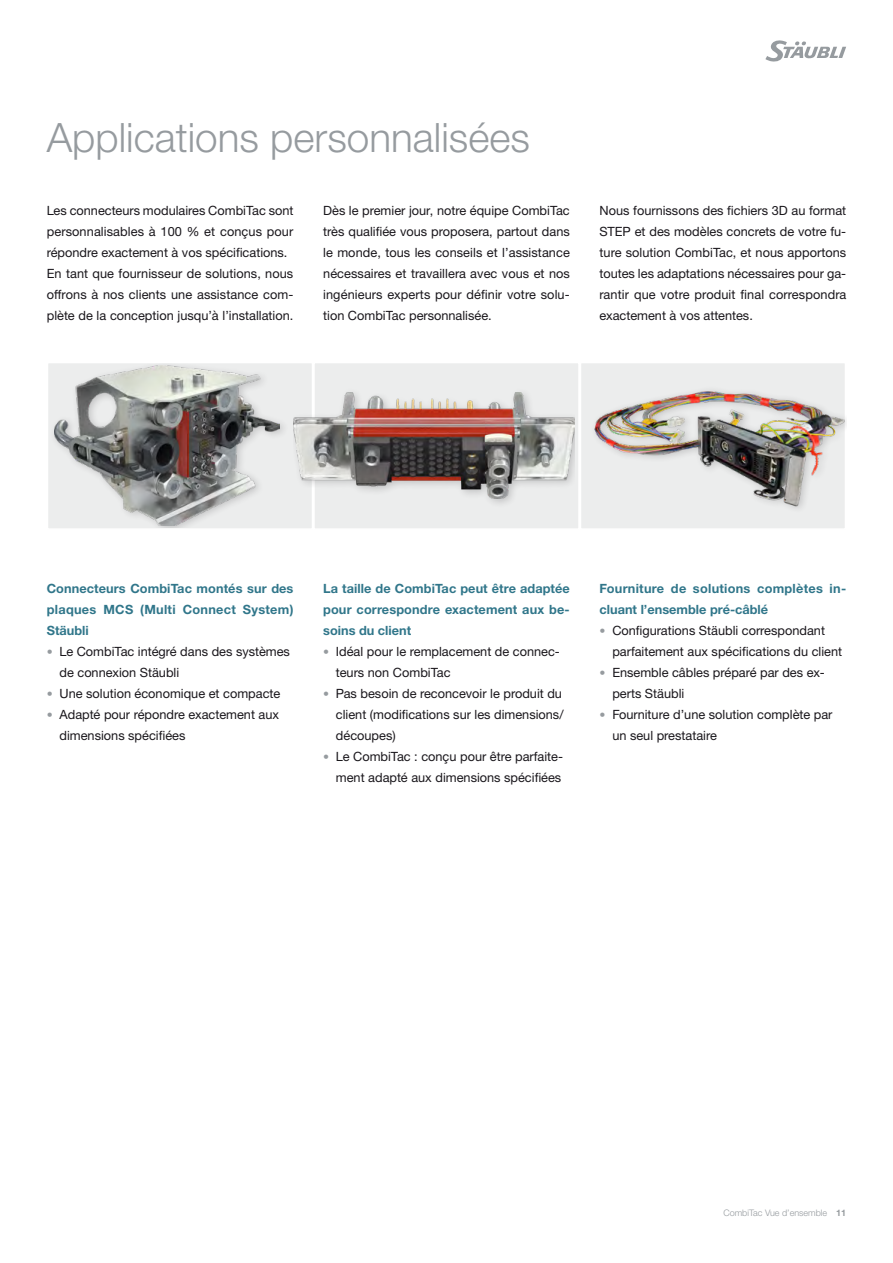
<style>
.page{position:relative;width:893px;height:1263px;background:#fff}
.page>*{position:absolute;margin:0;border:0;box-sizing:border-box;transform-origin:0 0}
.Headline_Inside_FR{font:300 40.5px "Helvetica Neue LTW1 G";color:#969b9f}
.RunningText_Inside_F{font:12.75px/21px "Helvetica Neue LTW1 G";color:#1a171c}
.SubHeadRunningText_I{font:700 12.75px/21px "Helvetica Neue LTW1 G";letter-spacing:.01em;color:#30768a;text-align:justify}
.t1{font:300 9px "Helvetica Neue LTW1 G";color:#969b9f}
.s1{font-weight:300;font-size:12px;color:#969b9f}
.s2{font-weight:700}
</style>
<div class="page">
<svg style="left:765px;top:40px;width:81px;height:22px"></svg>
<div style="left:47px;top:362px;width:266px;height:168px;background:#eceded;border:1px solid #fff"></div>
<div style="left:313px;top:362px;width:267px;height:168px;background:#eceded;border:1px solid #fff"></div>
<div style="left:580px;top:362px;width:266px;height:168px;background:#eceded;border:1px solid #fff"></div>
<img style="left:55px;top:365px;width:225px;height:160px">
<div style="left:293px;top:387px;width:282px;height:122px;background:#eceded"></div>
<img style="left:293px;top:393px;width:282px;height:106px">
<div style="left:590px;top:386px;width:256px;height:129px;background:#eceded"></div>
<img style="left:594px;top:385px;width:252px;height:128px">
<p class="Headline_Inside_FR" style="left:47px;top:113px;width:485px">Applications personnalisées</p>
<p class="RunningText_Inside_F" style="left:47px;top:200px;width:248px;text-align:justify">Les connecteurs modulaires CombiTac sont personnalisables à 100 % et conçus pour répondre exactement à vos spécifications.</p>
<p class="RunningText_Inside_F" style="left:47px;top:263px;width:248px;text-align:justify">En tant que fournisseur de solutions, nous offrons à nos clients une assistance com&shy;plète de la conception jusqu’à l’installation.</p>
<p class="RunningText_Inside_F" style="left:323px;top:200px;width:248px;text-align:justify">Dès le premier jour, notre équipe CombiTac très qualifiée vous proposera, partout dans le monde, tous les conseils et l’assistance nécessaires et travaillera avec vous et nos ingénieurs experts pour définir votre solu&shy;tion CombiTac personnalisée.</p>
<p class="RunningText_Inside_F" style="left:600px;top:200px;width:248px;text-align:justify">Nous fournissons des fichiers 3D au format STEP et des modèles concrets de votre fu&shy;ture solution CombiTac, et nous apportons toutes les adaptations nécessaires pour ga&shy;rantir que votre produit final correspondra exactement à vos attentes.</p>
<p class="SubHeadRunningText_I" style="left:47px;top:578px;width:248px">Connecteurs CombiTac montés sur des plaques MCS (Multi Connect System)<br>Stäubli</p>
<p class="RunningText_Inside_F" style="left:60px;top:641px;width:232px;text-indent:-13px"><span class="s1">•</span> Le CombiTac intégré dans des systèmes de connexion Stäubli</p>
<p class="RunningText_Inside_F" style="left:47px;top:683px;width:235px"><span class="s1">•</span> Une solution économique et compacte</p>
<p class="RunningText_Inside_F" style="left:60px;top:704px;width:221px;text-indent:-13px"><span class="s1">•</span> Adapté pour répondre exactement aux dimensions spécifiées</p>
<p class="SubHeadRunningText_I" style="left:323px;top:578px;width:248px">La taille de CombiTac peut être adaptée pour correspondre exactement aux be&shy;soins du client</p>
<p class="RunningText_Inside_F" style="left:336px;top:641px;width:225px;text-indent:-13px"><span class="s1">•</span> Idéal pour le remplacement de connec&shy;teurs non CombiTac</p>
<p class="RunningText_Inside_F" style="left:336px;top:683px;width:229px;text-indent:-13px"><span class="s1">•</span> Pas besoin de reconcevoir le produit du client (modifications sur les dimensions/ découpes)</p>
<p class="RunningText_Inside_F" style="left:323px;top:746px;width:241px;text-align:right"><span class="s1">•</span> Le CombiTac : conçu pour être parfaite&shy;ment adapté aux dimensions spécifiées</p>
<p class="SubHeadRunningText_I" style="left:600px;top:578px;width:248px">Fourniture de solutions complètes in&shy;cluant l’ensemble pré-câblé</p>
<p class="RunningText_Inside_F" style="left:612px;top:620px;width:231px;text-indent:-13px"><span class="s1">•</span> Configurations Stäubli correspondant parfaitement aux spécifications du client</p>
<p class="RunningText_Inside_F" style="left:612px;top:662px;width:214px;text-indent:-13px"><span class="s1">•</span> Ensemble câbles préparé par des ex&shy;perts Stäubli</p>
<p class="RunningText_Inside_F" style="left:612px;top:704px;width:222px;text-indent:-13px"><span class="s1">•</span> Fourniture d’une solution complète par un seul prestataire</p>
<p class="t1" style="left:723px;top:1207px;width:124px">CombiTac Vue d’ensemble <span class="s2">11</span></p>
</div>
